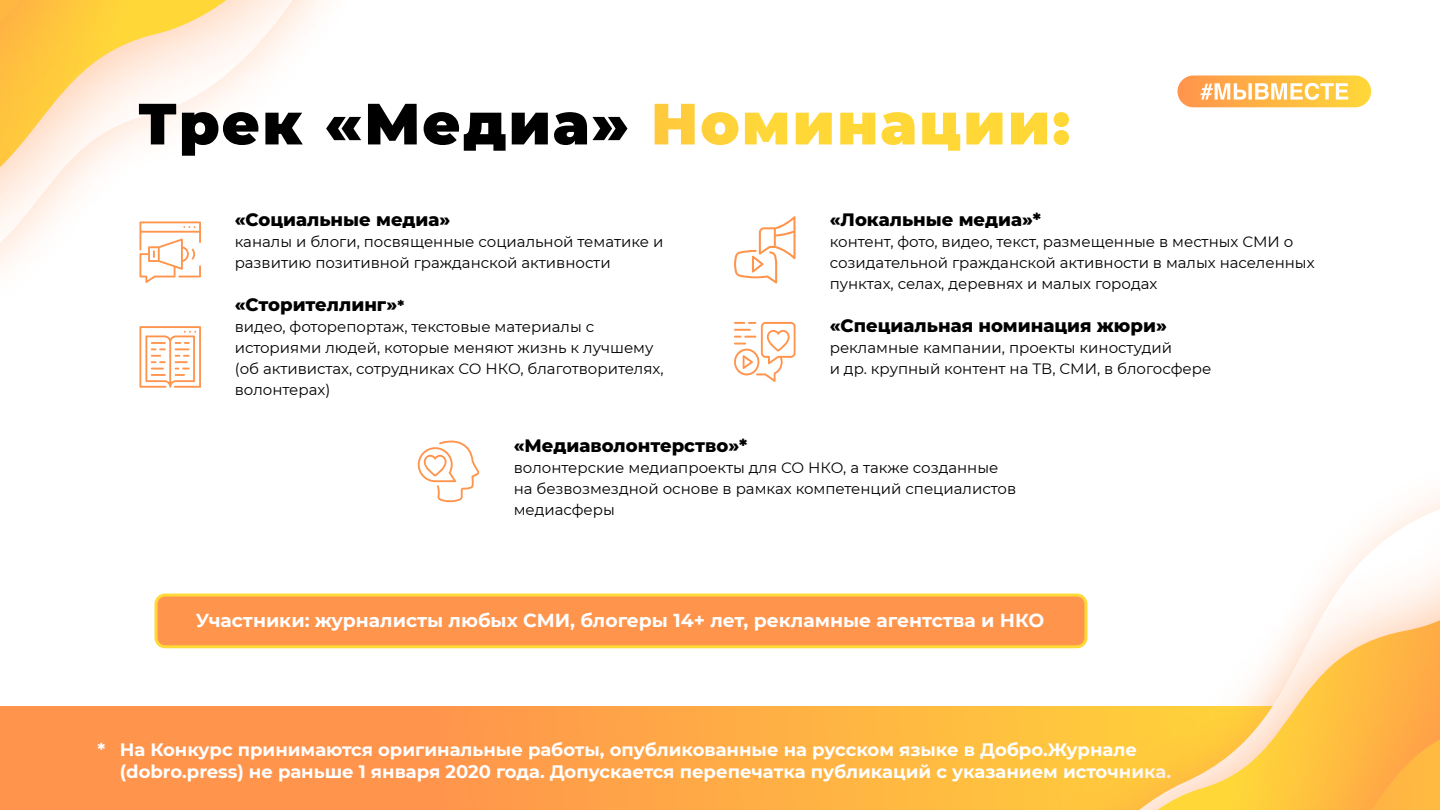
<style>
.page{position:relative;width:1440px;height:810px;background:#fff}
.page>*{position:absolute;margin:0;border:0;box-sizing:border-box;transform-origin:0 0}
.t1{font:900 58.05px "Montserrat";letter-spacing:.04em;color:#000}
.t2{font:700 18.75px "Montserrat";color:#fff}
.t3{font:700 18px/21.6px "Montserrat";color:#fff}
.t4{font:800 18px "Montserrat";color:#000}
.t5{font:15px/21px "Montserrat";color:#000}
.s1{color:#fff}
.s2{font-size:15px}
</style>
<div class="page">
<svg style="left:0;top:706px;width:952px;height:104px;background:#ff9f49"></svg>
<div style="left:0;top:0;width:436px;height:257px;background:#ff944d;opacity:.61"></div>
<svg style="left:0;top:0;width:226px;height:167px"></svg>
<div style="left:952px;top:312px;width:488px;height:498px;background:#ff944d;opacity:.26"></div>
<svg style="left:989px;top:312px;width:451px;height:166px"></svg>
<div style="left:984px;top:478px;width:456px;height:332px;background:#ff944d;opacity:.61"></div>
<div style="left:1067px;top:571px;width:373px;height:239px;background:#ff944d;opacity:.61"></div>
<svg style="left:1371px;top:739px;width:69px;height:71px;background:#ffb243"></svg>
<svg style="left:139px;top:221px;width:62px;height:62px"></svg>
<svg style="left:139px;top:326px;width:62px;height:62px"></svg>
<svg style="left:734px;top:216px;width:62px;height:67px"></svg>
<svg style="left:734px;top:322px;width:62px;height:60px"></svg>
<svg style="left:418px;top:441px;width:61px;height:61px"></svg>
<div style="left:156px;top:595px;width:930px;height:52px;background:#ff944d;border-radius:9px"></div>
<div style="left:154px;top:594px;width:934px;height:54px;border:3px solid #ffd938;border-radius:9px"></div>
<div style="left:1178px;top:76px;width:193px;height:31px;background:linear-gradient(to right,#ff944c,#ffd839);border-radius:16px"></div>
<svg style="left:1200px;top:83px;width:148px;height:17px"></svg>
<h1 class="t1" style="left:138px;top:80px;width:934px">Трек «Медиа» <span class="s1">Номинации:</span></h1>
<p class="t4" style="left:235px;top:207px;width:217px">«Социальные медиа»</p>
<p class="t5" style="left:235px;top:231px;width:430px">каналы и блоги, посвященные социальной тематике и развитию позитивной гражданской активности</p>
<p class="t4" style="left:235px;top:291px;width:171px">«Сторителлинг»<span class="s2">*</span></p>
<p class="t5" style="left:235px;top:315px;width:430px">видео, фоторепортаж, текстовые материалы с историями людей, которые меняют жизнь к лучшему (об активистах, сотрудниках СО НКО, благотворителях, волонтерах)</p>
<p class="t4" style="left:830px;top:207px;width:213px">«Локальные медиа»*</p>
<p class="t5" style="left:830px;top:231px;width:486px">контент, фото, видео, текст, размещенные в местных СМИ о созидательной гражданской активности в малых населенных пунктах, селах, деревнях и малых городах</p>
<p class="t4" style="left:830px;top:312px;width:339px">«Специальная номинация жюри»</p>
<p class="t5" style="left:830px;top:336px;width:383px">рекламные кампании, проекты киностудий<br>и др. крупный контент на ТВ, СМИ, в блогосфере</p>
<p class="t4" style="left:514px;top:433px;width:235px">«Медиаволонтерство»*</p>
<p class="t5" style="left:514px;top:457px;width:504px">волонтерские медиапроекты для СО НКО, а также созданные на безвозмездной основе в рамках компетенций специалистов медиасферы</p>
<p class="t2" style="left:196px;top:606px;width:850px">Участники: журналисты любых СМИ, блогеры 14+ лет, рекламные агентства и НКО</p>
<p class="t3" style="left:120px;top:738px;width:1053px;text-indent:-22px">* На Конкурс принимаются оригинальные работы, опубликованные на русском языке в Добро.Журнале (dobro.press) не раньше 1 января 2020 года. Допускается перепечатка публикаций с указанием источника.</p>
</div>
